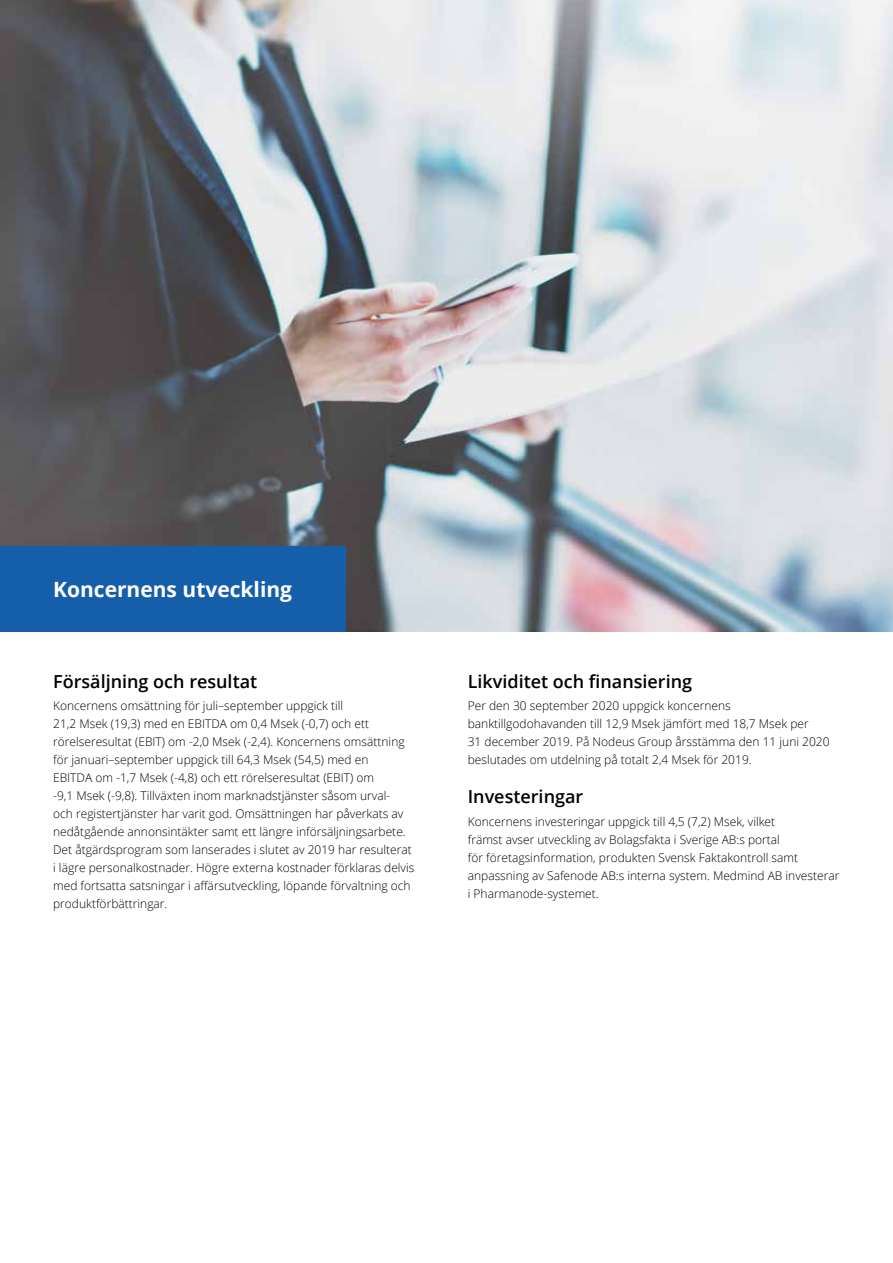
<style>
.page{position:relative;width:893px;height:1263px;background:#fff}
.page>*{position:absolute;margin:0;border:0;box-sizing:border-box;transform-origin:0 0}
.t1{font:700 21px "Open Sans";color:#fff}
.t2{font:600 18px "Open Sans";color:#000}
.t3{font:300 12px/18px "Open Sans";color:#000}
</style>
<div class="page">
<img style="left:0;top:0;width:893px;height:631px">
<div style="left:0;top:546px;width:345px;height:85px;background:#155faa"></div>
<h1 class="t1" style="left:53px;top:574px;width:240px">Koncernens utveckling</h1>
<h2 class="t2" style="left:53px;top:669px;width:206px">Försäljning och resultat</h2>
<p class="t3" style="left:53px;top:696px;width:363px">Koncernens omsättning för juli–september uppgick till<br>21,2 Msek (19,3) med en EBITDA om 0,4 Msek (-0,7) och ett rörelseresultat (EBIT) om -2,0 Msek (-2,4). Koncernens omsättning för januari–september uppgick till 64,3 Msek (54,5) med en<br>EBITDA om -1,7 Msek (-4,8) och ett rörelseresultat (EBIT) om<br>-9,1 Msek (-9,8). Tillväxten inom marknadstjänster såsom urval-<br>och registertjänster har varit god. Omsättningen har påverkats av nedåtgående annonsintäkter samt ett längre införsäljningsarbete.<br>Det åtgärdsprogram som lanserades i slutet av 2019 har resulterat i lägre personalkostnader. Högre externa kostnader förklaras delvis med fortsatta satsningar i affärsutveckling, löpande förvaltning och produktförbättringar.</p>
<h2 class="t2" style="left:468px;top:669px;width:226px">Likviditet och finansiering</h2>
<p class="t3" style="left:468px;top:696px;width:363px">Per den 30 september 2020 uppgick koncernens banktillgodohavanden till 12,9 Msek jämfört med 18,7 Msek per<br>31 december 2019. På Nodeus Group årsstämma den 11 juni 2020 beslutades om utdelning på totalt 2,4 Msek för 2019.</p>
<h2 class="t2" style="left:468px;top:784px;width:117px">Investeringar</h2>
<p class="t3" style="left:468px;top:812px;width:373px">Koncernens investeringar uppgick till 4,5 (7,2) Msek, vilket<br>främst avser utveckling av Bolagsfakta i Sverige AB:s portal<br>för företagsinformation, produkten Svensk Faktakontroll samt anpassning av Safenode AB:s interna system. Medmind AB investerar i Pharmanode-systemet.</p>
</div>
